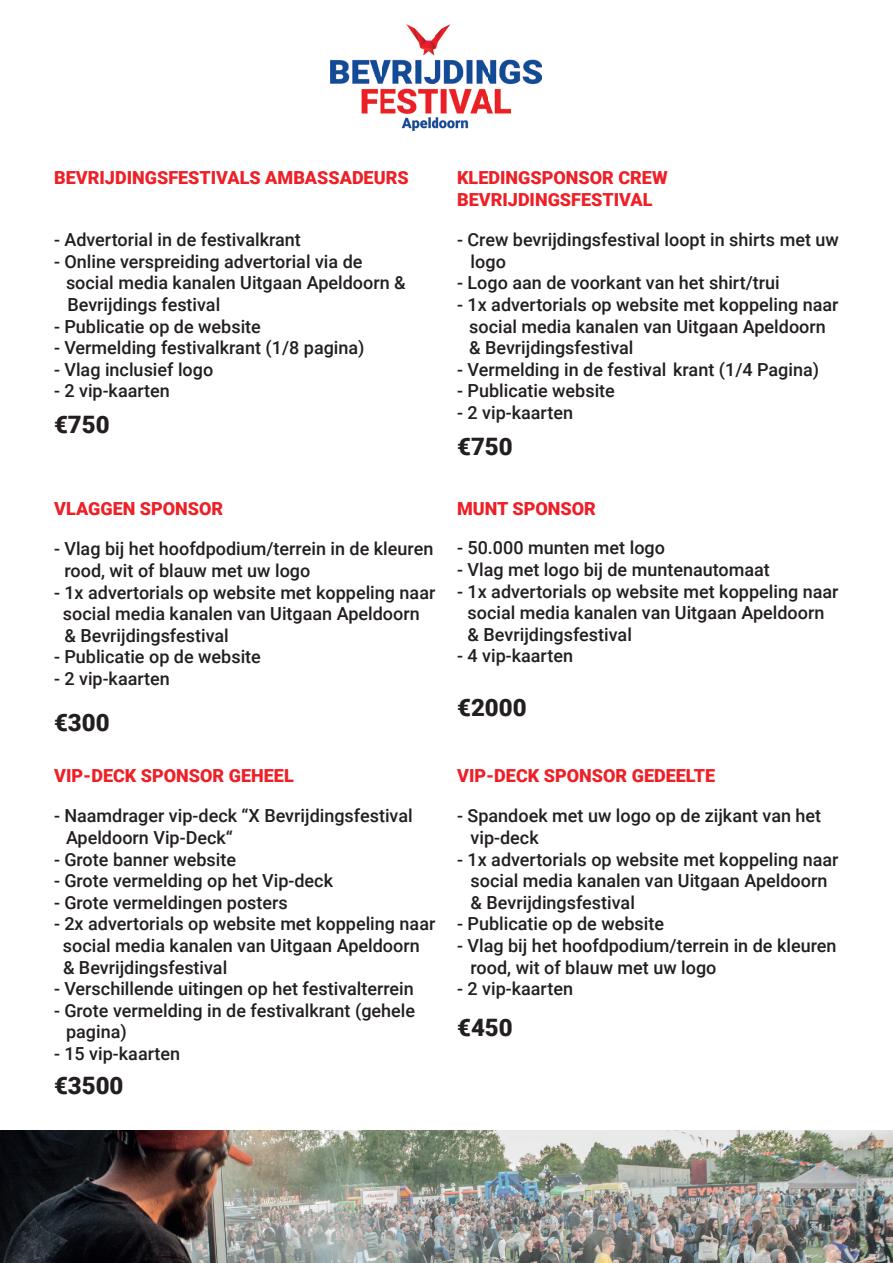
<style>
.page{position:relative;width:893px;height:1263px;background:#fff}
.page>*{position:absolute;margin:0;border:0;box-sizing:border-box;transform-origin:0 0}
.t1{font:900 24px "Roboto";color:#231f20}
.t2{font:500 18px/21.6px "Roboto";color:#231f20}
.t3{font:900 18px/21.6px "Roboto";color:#ee2027}
</style>
<div class="page">
<img style="left:330px;top:24px;width:211px;height:106px">
<img style="left:0;top:1130px;width:893px;height:133px">
<p class="t3" style="left:54px;top:167px;width:356px">BEVRIJDINGSFESTIVALS AMBASSADEURS</p>
<p class="t2" style="left:54px;top:228px;width:248px">- Advertorial in de festivalkrant</p>
<p class="t2" style="left:66px;top:250px;width:341px;text-indent:-12px">- Online verspreiding advertorial via de social media kanalen Uitgaan Apeldoorn &amp;<br>Bevrijdings festival</p>
<p class="t2" style="left:54px;top:315px;width:208px">- Publicatie op de website</p>
<p class="t2" style="left:54px;top:336px;width:312px">- Vermelding festivalkrant (1/8 pagina)</p>
<p class="t2" style="left:54px;top:358px;width:161px">- Vlag inclusief logo</p>
<p class="t2" style="left:54px;top:379px;width:117px">- 2 vip-kaarten</p>
<h1 class="t1" style="left:54px;top:407px;width:57px">€750</h1>
<p class="t3" style="left:54px;top:497px;width:171px">VLAGGEN SPONSOR</p>
<p class="t2" style="left:64px;top:538px;width:370px;text-indent:-10px">- Vlag bij het hoofdpodium/terrein in de kleuren rood, wit of blauw met uw logo</p>
<p class="t2" style="left:63px;top:581px;width:374px;text-indent:-9px">- 1x advertorials op website met koppeling naar social media kanalen van Uitgaan Apeldoorn &amp; Bevrijdingsfestival</p>
<p class="t2" style="left:54px;top:646px;width:208px">- Publicatie op de website</p>
<p class="t2" style="left:54px;top:667px;width:117px">- 2 vip-kaarten</p>
<h1 class="t1" style="left:54px;top:706px;width:57px">€300</h1>
<p class="t3" style="left:54px;top:764px;width:241px">VIP-DECK SPONSOR GEHEEL</p>
<p class="t2" style="left:66px;top:804px;width:348px;text-indent:-12px">- Naamdrager vip-deck “X Bevrijdingsfestival<br>Apeldoorn Vip-Deck“</p>
<p class="t2" style="left:54px;top:848px;width:184px">- Grote banner website</p>
<p class="t2" style="left:54px;top:869px;width:281px">- Grote vermelding op het Vip-deck</p>
<p class="t2" style="left:54px;top:891px;width:235px">- Grote vermeldingen posters</p>
<p class="t2" style="left:63px;top:912px;width:374px;text-indent:-9px">- 2x advertorials op website met koppeling naar social media kanalen van Uitgaan Apeldoorn &amp; Bevrijdingsfestival</p>
<p class="t2" style="left:54px;top:977px;width:361px">- Verschillende uitingen op het festivalterrein</p>
<p class="t2" style="left:66px;top:999px;width:351px;text-indent:-12px">- Grote vermelding in de festivalkrant (gehele pagina)</p>
<p class="t2" style="left:54px;top:1042px;width:128px">- 15 vip-kaarten</p>
<h1 class="t1" style="left:54px;top:1068px;width:71px">€3500</h1>
<p class="t3" style="left:457px;top:167px;width:212px">KLEDINGSPONSOR CREW<br>BEVRIJDINGSFESTIVAL</p>
<p class="t2" style="left:471px;top:228px;width:370px;text-indent:-14px">- Crew bevrijdingsfestival loopt in shirts met uw logo</p>
<p class="t2" style="left:457px;top:271px;width:324px">- Logo aan de voorkant van het shirt/trui</p>
<p class="t2" style="left:469px;top:293px;width:371px;text-indent:-12px">- 1x advertorials op website met koppeling naar social media kanalen van Uitgaan Apeldoorn &amp; Bevrijdingsfestival</p>
<p class="t2" style="left:457px;top:358px;width:364px">- Vermelding in de festival krant (1/4 Pagina)</p>
<p class="t2" style="left:457px;top:379px;width:159px">- Publicatie website</p>
<p class="t2" style="left:457px;top:401px;width:117px">- 2 vip-kaarten</p>
<h1 class="t1" style="left:457px;top:430px;width:57px">€750</h1>
<p class="t3" style="left:457px;top:497px;width:140px">MUNT SPONSOR</p>
<p class="t2" style="left:457px;top:536px;width:209px">- 50.000 munten met logo</p>
<p class="t2" style="left:457px;top:558px;width:314px">- Vlag met logo bij de muntenautomaat</p>
<p class="t2" style="left:468px;top:580px;width:372px;text-indent:-10px">- 1x advertorials op website met koppeling naar social media kanalen van Uitgaan Apeldoorn &amp; Bevrijdingsfestival</p>
<p class="t2" style="left:457px;top:644px;width:117px">- 4 vip-kaarten</p>
<h1 class="t1" style="left:457px;top:691px;width:71px">€2000</h1>
<p class="t3" style="left:457px;top:764px;width:260px">VIP-DECK SPONSOR GEDEELTE</p>
<p class="t2" style="left:471px;top:804px;width:352px;text-indent:-14px">- Spandoek met uw logo op de zijkant van het vip-deck</p>
<p class="t2" style="left:471px;top:848px;width:369px;text-indent:-14px">- 1x advertorials op website met koppeling naar social media kanalen van Uitgaan Apeldoorn &amp; Bevrijdingsfestival</p>
<p class="t2" style="left:457px;top:912px;width:208px">- Publicatie op de website</p>
<p class="t2" style="left:471px;top:934px;width:367px;text-indent:-14px">- Vlag bij het hoofdpodium/terrein in de kleuren rood, wit of blauw met uw logo</p>
<p class="t2" style="left:457px;top:977px;width:117px">- 2 vip-kaarten</p>
<h1 class="t1" style="left:457px;top:1010px;width:57px">€450</h1>
</div>
